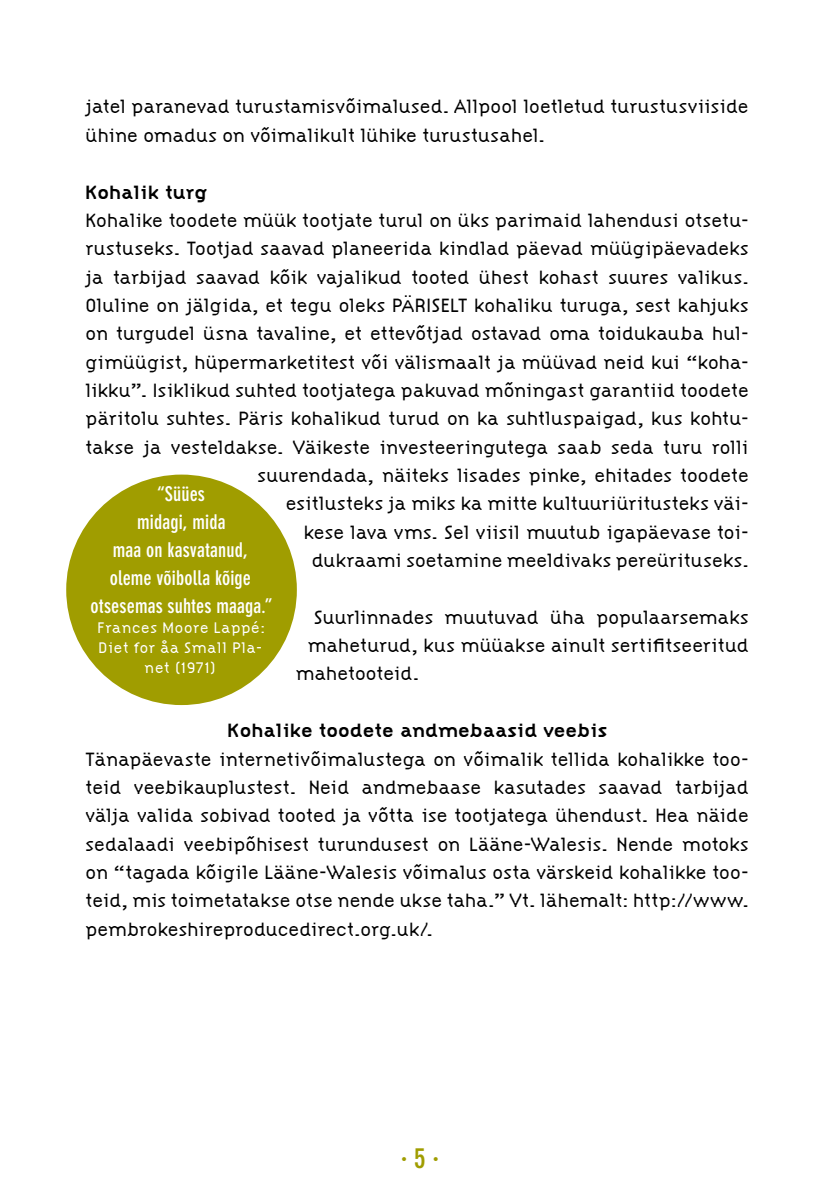
<style>
.page{position:relative;width:840px;height:1191px;background:#fff}
.page>*{position:absolute;margin:0;border:0;box-sizing:border-box;transform-origin:0 0}
.t1{font:700 condensed 28px "DIN Neuzeit Grotesk";color:#a09d00}
.t2{font:300 20px/28.4px "Citizen";letter-spacing:-.035em;color:#000}
.t3{font:700 condensed 20px/28px "DIN Neuzeit Grotesk";letter-spacing:.005em;color:#fff;text-align:center}
.t4{font:700 20px "Citizen";color:#000}
.t5{font:300 16px/20px "Citizen";letter-spacing:.005em;color:#fff;text-align:center}
</style>
<div class="page">
<div style="left:66px;top:474px;width:231px;height:231px;background:#a09d00;border-radius:50%"></div>
<p class="t2" style="left:85px;top:93px;width:665px">jatel paranevad turustamisvõimalused. Allpool loetletud turustusviiside ühine omadus on võimalikult lühike turustusahel.</p>
<p class="t4" style="left:85px;top:180px;width:123px">Kohalik turg</p>
<p class="t2" style="left:85px;top:206px;width:665px;text-align:right">Kohalike toodete müük tootjate turul on üks parimaid lahendusi otsetu&shy;rustuseks. Tootjad saavad planeerida kindlad päevad müügipäevadeks ja tarbijad saavad kõik vajalikud tooted ühest kohast suures valikus.<br>Oluline on jälgida, et tegu oleks PÄRISELT kohaliku turuga, sest kahjuks on turgudel üsna tavaline, et ettevõtjad ostavad oma toidukauba hul&shy;gimüügist, hüpermarketitest või välismaalt ja müüvad neid kui “koha&shy;likku”. Isiklikud suhted tootjatega pakuvad mõningast garantiid toodete päritolu suhtes. Päris kohalikud turud on ka suhtluspaigad, kus kohtu&shy;takse ja vesteldakse. Väikeste investeeringutega saab seda turu rolli suurendada, näiteks lisades pinke, ehitades toodete<br>esitlusteks ja miks ka mitte kultuuriüritusteks väi-<br>kese lava vms. Sel viisil muutub igapäevase toi-<br>dukraami soetamine meeldivaks pereürituseks.</p>
<p class="t2" style="left:313px;top:603px;width:437px">Suurlinnades muutuvad üha populaarsemaks</p>
<p class="t2" style="left:307px;top:631px;width:443px">maheturud, kus müüakse ainult sertifitseeritud</p>
<p class="t2" style="left:295px;top:659px;width:125px">mahetooteid.</p>
<p class="t3" style="left:90px;top:479px;width:183px">“Süües<br>midagi, mida<br>maa on kasvatanud, oleme võibolla kõige otsesemas suhtes maaga.”</p>
<p class="t5" style="left:97px;top:617px;width:169px">Frances Moore Lappé:<br>Diet for åa Small Pla&shy;net (1971)</p>
<p class="t4" style="left:227px;top:718px;width:381px">Kohalike toodete andmebaasid veebis</p>
<p class="t2" style="left:85px;top:744px;width:665px;text-align:justify">Tänapäevaste internetivõimalustega on võimalik tellida kohalikke too&shy;teid veebikauplustest. Neid andmebaase kasutades saavad tarbijad välja valida sobivad tooted ja võtta ise tootjatega ühendust. Hea näide sedalaadi veebipõhisest turundusest on Lääne-Walesis. Nende motoks on “tagada kõigile Lääne-Walesis võimalus osta värskeid kohalikke too&shy;teid, mis toimetatakse otse nende ukse taha.” Vt. lähemalt: http://www. pembrokeshireproducedirect.org.uk/.</p>
<h1 class="t1" style="left:400px;top:1142px;width:40px">· 5 ·</h1>
</div>
